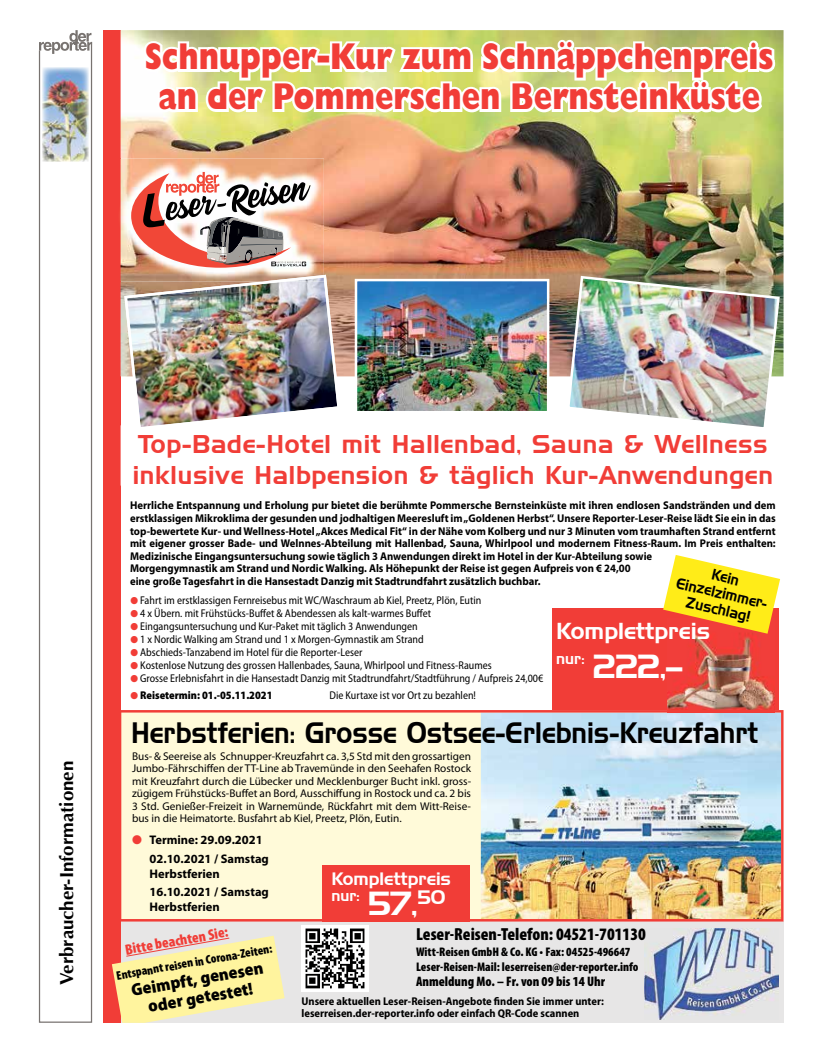
<style>
.page{position:relative;width:819px;height:1053px;background:#fff}
.page>*{position:absolute;margin:0;border:0;box-sizing:border-box;transform-origin:0 0}
.t1{font:800 37.5px/40px "Gill Sans";color:#f13d37;text-align:center;scale:.8 1}
.t2{font:32.5px "Handel Gothic BT";color:#fff}
.t3{font:28.75px "Handel Gothic BT";color:#000;scale:.9 1}
.t4{font:25px/31.2px "Handel Gothic BT";letter-spacing:.03em;color:#f13d37}
.t5{font:22.5px "Handel Gothic BT";color:#fff}
.t6{font:700 18.75px "Optima";color:#000}
.t7{font:900 condensed 17.5px "Myriad Pro";color:#000}
.t8{font:900 semi-condensed 17.5px/18.8px "Myriad Pro";color:#000;text-align:center}
.t9{font:17.5px "Handel Gothic BT";color:#fff}
.t10{font:15px/16.2px "Handel Gothic BT";color:#000;text-align:center;scale:.9 1}
.t11{font:900 condensed 15px "Myriad Pro";color:#f13d37}
.t12{font:15px "Handel Gothic BT";color:#fff}
.t13{font:900 condensed 13.75px "Myriad Pro";color:#000}
.t14{font:900 condensed 12.5px/15px "Myriad Pro";color:#000}
.t15{font:700 12.5px/18.5px "Myriad Pro";color:#000}
.t16{font:700 11.25px/12.5px "Myriad Pro";color:#000;scale:.95 1}
.t17{font:semi-condensed 11.25px "Myriad Pro";color:#000}
.t18{font:11.25px/12.5px "Myriad Pro";color:#000;text-align:justify}
.t19{font:700 semi-condensed 11.25px/12.5px "Myriad Pro";color:#000}
.t20{font:900 semi-condensed 11.25px "Myriad Pro";color:#000}
.s1{color:#f13d37}
.s2{font-size:32.5px}
.s3{font-size:19px}
</style>
<div class="page">
<div style="left:121px;top:921px;width:662px;height:101px;background:#e7e6e6"></div>
<div style="left:103px;top:30px;width:18px;height:992px;background:#f13d37"></div>
<img style="left:644px;top:928px;width:134px;height:90px">
<svg style="left:112px;top:935px;width:172px;height:87px"></svg>
<img style="left:121px;top:30px;width:662px;height:346px">
<svg style="left:139px;top:37px;width:639px;height:90px"></svg>
<div style="left:552px;top:608px;width:226px;height:102px;background:#f13d37"></div>
<img style="left:121px;top:710px;width:662px;height:211px">
<div style="left:322px;top:864px;width:148px;height:57px;background:#f13d37"></div>
<img style="left:124px;top:275px;width:216px;height:152px">
<img style="left:358px;top:282px;width:188px;height:128px">
<div style="left:355px;top:279px;width:194px;height:134px;border:2px solid #fff"></div>
<img style="left:565px;top:274px;width:216px;height:153px">
<img style="left:667px;top:633px;width:107px;height:87px">
<svg style="left:663px;top:555px;width:117px;height:78px"></svg>
<img style="left:119px;top:158px;width:205px;height:123px">
<img style="left:262px;top:275px;width:62px;height:6px">
<svg style="left:131px;top:172px;width:179px;height:96px"></svg>
<img style="left:301px;top:925px;width:67px;height:66px">
<svg style="left:39px;top:54px;width:53px;height:968px"></svg>
<svg style="left:39px;top:30px;width:53px;height:24px"></svg>
<img style="left:43px;top:67px;width:46px;height:94px">
<p class="t1" style="left:145px;top:37px;width:787px">Schnupper-Kur zum Schnäppchenpreis an der Pommerschen Bernsteinküste</p>
<p class="t6" style="left:56px;top:985px;width:226px;rotate:-90deg">Verbraucher-Informationen</p>
<p class="t4" style="left:133px;top:428px;width:641px">Top-Bade-Hotel mit Hallenbad, Sauna &amp; Wellness inklusive Halbpension &amp; täglich Kur-Anwendungen</p>
<p class="t16" style="left:130px;top:499px;width:681px">Herrliche Entspannung und Erholung pur bietet die berühmte Pommersche Bernsteinküste mit ihren endlosen Sandstränden und dem erstklassigen Mikroklima der gesunden und jodhaltigen Meeresluft im „Goldenen Herbst“. Unsere Reporter-Leser-Reise lädt Sie ein in das top-bewertete Kur- und Wellness-Hotel „Akces Medical Fit“ in der Nähe vom Kolberg und nur 3 Minuten vom traumhaften Strand entfernt mit eigener grosser Bade- und Welnnes-Abteilung mit Hallenbad, Sauna, Whirlpool und modernem Fitness-Raum. Im Preis enthalten:<br>Medizinische Eingangsuntersuchung sowie täglich 3 Anwendungen direkt im Hotel in der Kur-Abteilung sowie<br>Morgengymnastik am Strand und Nordic Walking. Als Höhepunkt der Reise ist gegen Aufpreis von € 24,00<br>eine große Tagesfahrt in die Hansestadt Danzig mit Stadtrundfahrt zusätzlich buchbar.</p>
<p class="t17" style="left:130px;top:593px;width:352px"><span class="s1">●</span> Fahrt im erstklassigen Fernreisebus mit WC/Waschraum ab Kiel, Preetz, Plön, Eutin</p>
<p class="t17" style="left:130px;top:607px;width:302px"><span class="s1">●</span> 4 x Übern. mit Frühstücks-Buffet &amp; Abendessen als kalt-warmes Buffet</p>
<p class="t17" style="left:130px;top:620px;width:289px"><span class="s1">●</span> Eingangsuntersuchung und Kur-Paket mit täglich 3 Anwendungen</p>
<p class="t17" style="left:130px;top:633px;width:295px"><span class="s1">●</span> 1 x Nordic Walking am Strand und 1 x Morgen-Gymnastik am Strand</p>
<p class="t17" style="left:130px;top:646px;width:233px"><span class="s1">●</span> Abschieds-Tanzabend im Hotel für die Reporter-Leser</p>
<p class="t17" style="left:130px;top:659px;width:363px"><span class="s1">●</span> Kostenlose Nutzung des grossen Hallenbades, Sauna, Whirlpool und Fitness-Raumes</p>
<p class="t17" style="left:130px;top:672px;width:414px"><span class="s1">●</span> Grosse Erlebnisfahrt in die Hansestadt Danzig mit Stadtrundfahrt/Stadtführung / Aufpreis 24,00€</p>
<p class="t20" style="left:130px;top:689px;width:144px"><span class="s1">●</span> Reisetermin: 01.-05.11.2021</p>
<p class="t17" style="left:329px;top:689px;width:148px">Die Kurtaxe ist vor Ort zu bezahlen!</p>
<p class="t10" style="left:682px;top:558px;width:107px;rotate:13deg">Kein<br>Einzelzimmer-<br>Zuschlag!</p>
<p class="t5" style="left:556px;top:616px;width:155px">Komplettpreis</p>
<p class="t2" style="left:556px;top:646px;width:128px"><sup>nur:</sup> 222,–</p>
<p class="t3" style="left:131px;top:714px;width:698px">Herbstferien: Grosse Ostsee-Erlebnis-Kreuzfahrt</p>
<p class="t18" style="left:132px;top:749px;width:340px">Bus- &amp; Seereise als Schnupper-Kreuzfahrt ca. 3,5 Std mit den grossartigen Jumbo-Fährschiffen der TT-Line ab Travemünde in den Seehafen Rostock mit Kreuzfahrt durch die Lübecker und Mecklenburger Bucht inkl. gross&shy;zügigem Frühstücks-Buffet an Bord, Ausschiffung in Rostock und ca. 2 bis 3 Std. Genießer-Freizeit in Warnemünde, Rückfahrt mit dem Witt-Reise&shy;bus in die Heimatorte. Busfahrt ab Kiel, Preetz, Plön, Eutin.</p>
<p class="t15" style="left:149px;top:830px;width:121px;text-indent:-18px"><span class="s1">●</span> Termine: 29.09.2021<br>02.10.2021 / Samstag</p>
<p class="t15" style="left:149px;top:864px;width:121px">Herbstferien<br>16.10.2021 / Samstag</p>
<p class="t15" style="left:149px;top:898px;width:72px">Herbstferien</p>
<p class="t9" style="left:331px;top:867px;width:121px">Komplettpreis</p>
<p class="t12" style="left:331px;top:886px;width:115px">nur: <span class="s2">57,</span><span class="s3">50</span></p>
<p class="t11" style="left:124px;top:941px;width:106px;rotate:-10deg">Bitte beachten Sie:</p>
<p class="t14" style="left:115px;top:968px;width:159px;rotate:-10deg">Entspannt reisen in Corona-Zeiten:</p>
<p class="t8" style="left:130px;top:981px;width:135px;rotate:-10deg">Geimpft, genesen oder getestet!</p>
<p class="t7" style="left:416px;top:924px;width:231px">Leser-Reisen-Telefon: 04521-701130</p>
<p class="t14" style="left:416px;top:944px;width:224px">Witt-Reisen GmbH &amp; Co. KG • Fax: 04525-496647<br>Leser-Reisen-Mail: leserreisen@der-reporter.info</p>
<p class="t13" style="left:416px;top:973px;width:191px">Anmeldung Mo. – Fr. von 09 bis 14 Uhr</p>
<p class="t19" style="left:301px;top:994px;width:304px">Unsere aktuellen Leser-Reisen-Angebote finden Sie immer unter: leserreisen.der-reporter.info oder einfach QR-Code scannen</p>
</div>
